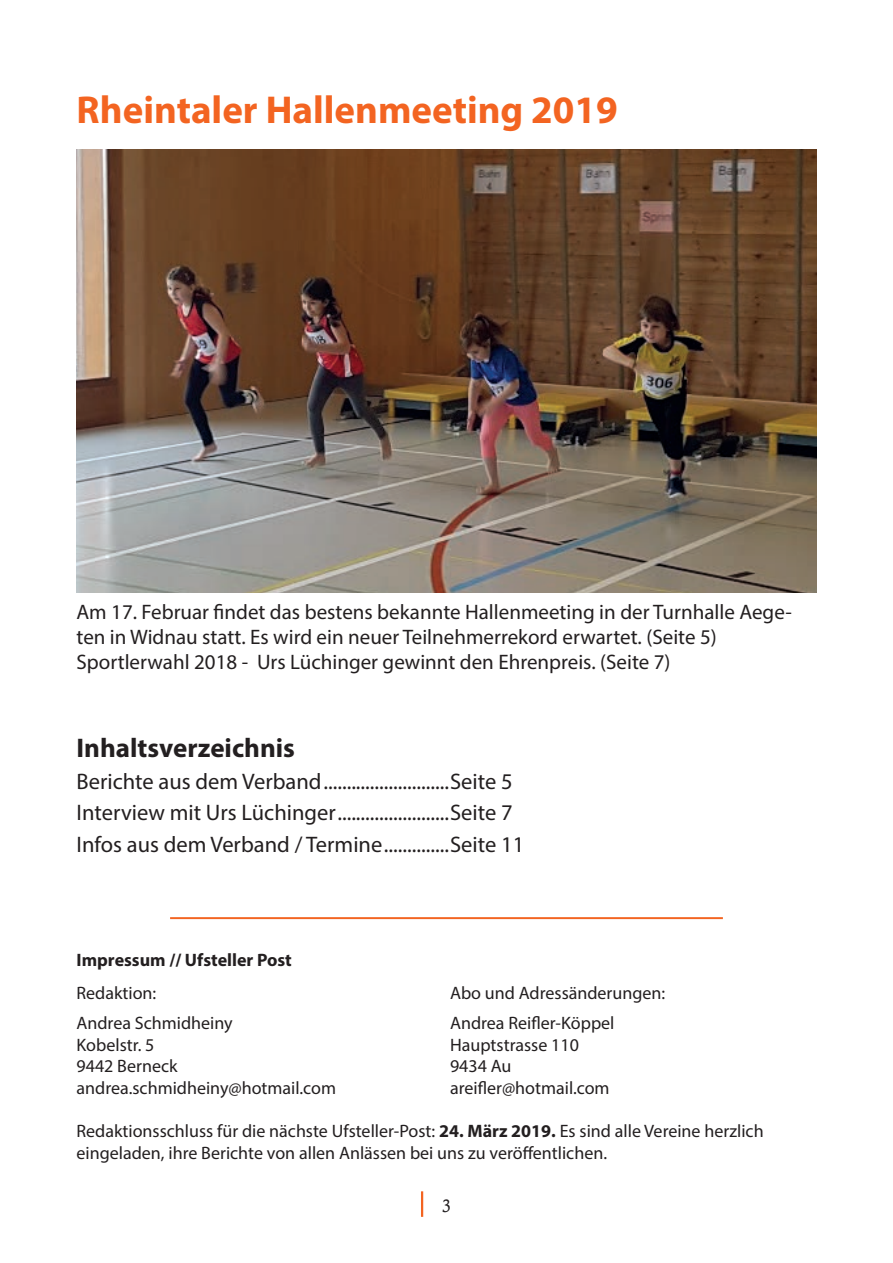
<style>
.page{position:relative;width:893px;height:1263px;background:#fff}
.page>*{position:absolute;margin:0;border:0;box-sizing:border-box;transform-origin:0 0}
.t1{font:700 39px "Myriad Pro";color:#f36421}
.t2{font:700 27px "Myriad Pro";color:#231f20}
.t3{font:22.5px/31.5px "Myriad Pro";color:#231f20}
.t4{font:21px/25.2px "Myriad Pro";color:#231f20}
.t5{font:18px/21.6px "Myriad Pro";color:#231f20}
.t6{font:700 18px "Myriad Pro";color:#231f20}
.t7{font:18px "Calisto";color:#231f20}
.s1{font-weight:700}
</style>
<div class="page">
<hr style="left:170px;top:917px;width:553px;height:2px;background:#f36421">
<img style="left:77px;top:150px;width:739px;height:442px">
<hr style="left:421px;top:1191px;width:2px;height:26px;background:#f36421">
<h1 class="t1" style="left:77px;top:84px;width:543px">Rheintaler Hallenmeeting 2019</h1>
<p class="t4" style="left:77px;top:599px;width:717px">Am 17. Februar findet das bestens bekannte Hallenmeeting in der Turnhalle Aege&shy;ten in Widnau statt. Es wird ein neuer Teilnehmerrekord erwartet. (Seite 5)<br>Sportlerwahl 2018 - Urs Lüchinger gewinnt den Ehrenpreis. (Seite 7)</p>
<h2 class="t2" style="left:77px;top:731px;width:220px">Inhaltsverzeichnis</h2>
<p class="t3" style="left:77px;top:765px;width:449px">Berichte aus dem Verband...........................Seite 5<br>Interview mit Urs Lüchinger........................Seite 7<br>Infos aus dem Verband / Termine..............Seite 11</p>
<p class="t6" style="left:77px;top:948px;width:217px">Impressum // Ufsteller Post</p>
<p class="t5" style="left:77px;top:982px;width:81px">Redaktion:</p>
<p class="t5" style="left:450px;top:982px;width:217px">Abo und Adressänderungen:</p>
<p class="t5" style="left:77px;top:1012px;width:158px">Andrea Schmidheiny</p>
<p class="t5" style="left:450px;top:1012px;width:166px">Andrea Reifler-Köppel</p>
<p class="t5" style="left:77px;top:1033px;width:79px">Kobelstr. 5</p>
<p class="t5" style="left:450px;top:1033px;width:130px">Hauptstrasse 110</p>
<p class="t5" style="left:77px;top:1055px;width:103px">9442 Berneck</p>
<p class="t5" style="left:450px;top:1055px;width:63px">9434 Au</p>
<p class="t5" style="left:77px;top:1077px;width:261px">andrea.schmidheiny@hotmail.com</p>
<p class="t5" style="left:450px;top:1077px;width:161px">areifler@hotmail.com</p>
<p class="t5" style="left:77px;top:1120px;width:689px">Redaktionsschluss für die nächste Ufsteller-Post: <span class="s1">24. März 2019.</span> Es sind alle Vereine herzlich eingeladen, ihre Berichte von allen Anlässen bei uns zu veröffentlichen.</p>
<p class="t7" style="left:442px;top:1195px;width:11px">3</p>
</div>
